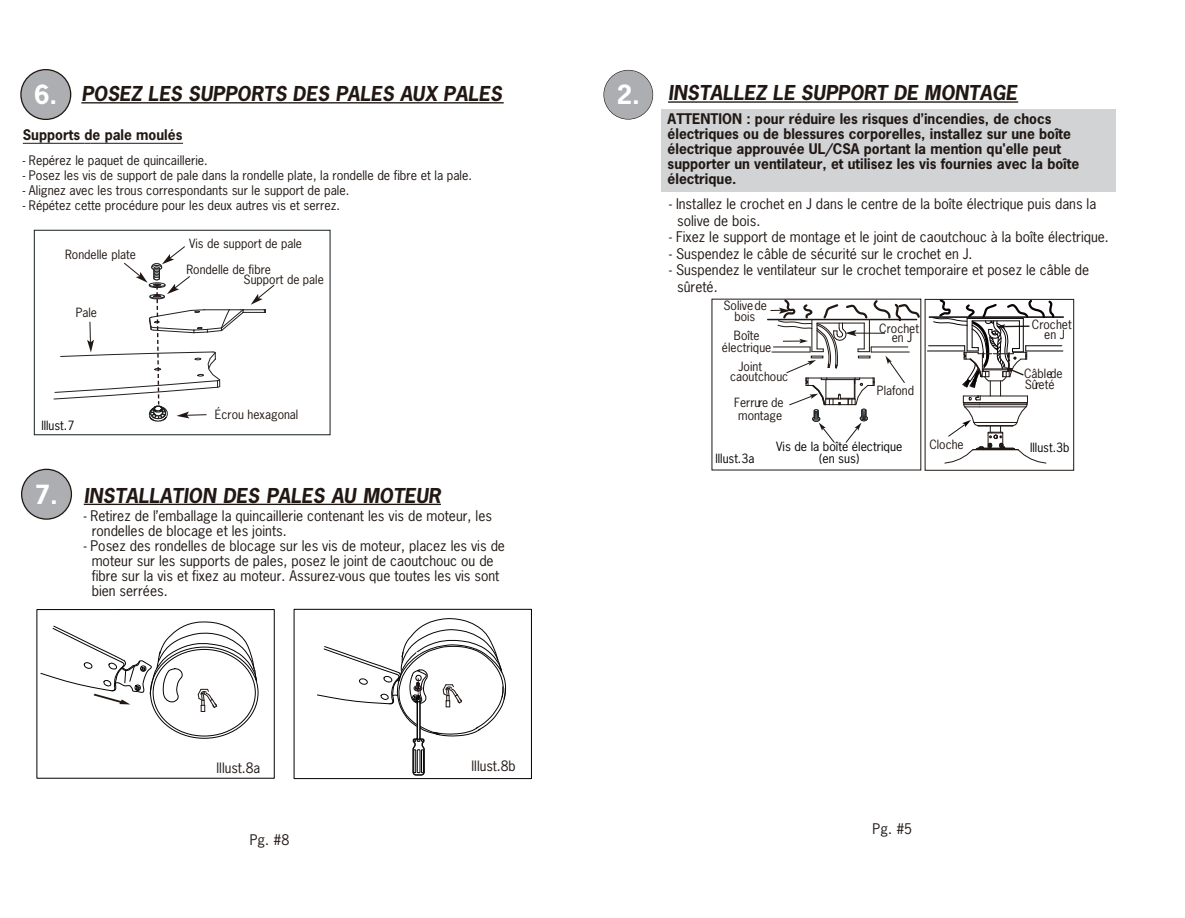
<style>
.page{position:relative;width:1185px;height:918px;background:#fff}
.page>*{position:absolute;margin:0;border:0;box-sizing:border-box;transform-origin:0 0}
.t1{font:700 24.9px "News Gothic";color:#fff}
.t2{font:italic 700 19.35px "News Gothic";color:#211814}
.t3{font:13.8px/15px "News Gothic";color:#211814}
.t4{font:700 13.8px/15px "News Gothic";color:#211814}
.t5{font:13.5px "News Gothic";color:#211814}
.t6{font:12.45px "News Gothic";color:#211814}
.t7{font:12px/11.4px "News Gothic";color:#211814}
.t8{font:12px/12px "News Gothic";color:#060304;text-align:center}
.t9{font:12px "News Gothic";color:#030303}
</style>
<div class="page">
<hr style="left:668px;top:101px;width:350px;height:2px;background:#211814">
<div style="left:604px;top:71px;width:48px;height:48px;background:#acaeb1;border-radius:50%"></div>
<div style="left:603px;top:70px;width:50px;height:50px;border:1px solid #211814;border-radius:50%"></div>
<div style="left:661px;top:109px;width:455px;height:82px;background:#d2d3d5"></div>
<hr style="left:81px;top:102px;width:423px;height:1px;background:#211814">
<hr style="left:23px;top:143px;width:62px;height:1px;background:#211814">
<svg style="left:85px;top:143px;width:19px;height:1px"></svg>
<hr style="left:104px;top:143px;width:79px;height:1px;background:#211814">
<hr style="left:84px;top:504px;width:357px;height:1px;background:#211814">
<div style="left:22px;top:70px;width:48px;height:49px;background:#acaeb1;border-radius:50%"></div>
<div style="left:20px;top:69px;width:51px;height:51px;border:1px solid #211814;border-radius:50%"></div>
<div style="left:22px;top:470px;width:49px;height:48px;background:#acaeb1;border-radius:50%"></div>
<div style="left:21px;top:469px;width:51px;height:51px;border:1px solid #211814;border-radius:50%"></div>
<div style="left:294px;top:609px;width:238px;height:170px;border:1px solid #000"></div>
<svg style="left:36px;top:609px;width:239px;height:170px"></svg>
<div style="left:925px;top:299px;width:149px;height:172px;border:1px solid #201814"></div>
<hr style="left:929px;top:316px;width:134px;height:2px;background:#070304">
<hr style="left:929px;top:345px;width:36px;height:1px;background:#070304">
<hr style="left:927px;top:351px;width:38px;height:1px;background:#070304">
<hr style="left:1026px;top:351px;width:37px;height:1px;background:#070304">
<hr style="left:1026px;top:345px;width:36px;height:1px;background:#070304">
<svg style="left:932px;top:298px;width:124px;height:166px"></svg>
<hr style="left:768px;top:319px;width:149px;height:1px;background:#201814">
<svg style="left:770px;top:298px;width:151px;height:146px"></svg>
<div style="left:34px;top:230px;width:296px;height:205px;border:1px solid #171f21"></div>
<svg style="left:53px;top:246px;width:222px;height:176px"></svg>
<svg style="left:317px;top:618px;width:189px;height:158px"></svg>
<h1 class="t1" style="left:34px;top:78px;width:25px">6.</h1>
<h2 class="t2" style="left:81px;top:81px;width:422px">POSEZ LES SUPPORTS DES PALES AUX PALES</h2>
<p class="t4" style="left:23px;top:127px;width:161px">Supports de pale moulés</p>
<p class="t6" style="left:23px;top:152px;width:187px">- Repérez le paquet de quincaillerie.</p>
<p class="t6" style="left:23px;top:167px;width:451px">- Posez les vis de support de pale dans la rondelle plate, la rondelle de fibre et la pale.</p>
<p class="t6" style="left:23px;top:182px;width:328px">- Alignez avec les trous correspondants sur le support de pale.</p>
<p class="t6" style="left:23px;top:197px;width:319px">- Répétez cette procédure pour les deux autres vis et serrez.</p>
<p class="t7" style="left:65px;top:249px;width:72px">Rondelle plate</p>
<p class="t7" style="left:76px;top:306px;width:23px">Pale</p>
<p class="t9" style="left:41px;top:418px;width:34px">lllust.7</p>
<p class="t7" style="left:186px;top:230px;width:117px;line-height:26.1px">Vis de support de pale<br>Rondelle de fibre</p>
<p class="t7" style="left:244px;top:273px;width:82px">Support de pale</p>
<p class="t7" style="left:215px;top:408px;width:85px">Écrou hexagonal</p>
<h1 class="t1" style="left:35px;top:478px;width:25px">7.</h1>
<h2 class="t2" style="left:84px;top:482px;width:359px">INSTALLATION DES PALES AU MOTEUR</h2>
<p class="t3" style="left:92px;top:508px;width:402px;text-indent:-8px">- Retirez de l’emballage la quincaillerie contenant les vis de moteur, les rondelles de blocage et les joints.</p>
<p class="t3" style="left:92px;top:538px;width:415px;text-indent:-8px">- Posez des rondelles de blocage sur les vis de moteur, placez les vis de moteur sur les supports de pales, posez le joint de caoutchouc ou de fibre sur la vis et fixez au moteur. Assurez-vous que toutes les vis sont bien serrées.</p>
<p class="t5" style="left:217px;top:759px;width:45px">lllust.8a</p>
<p class="t5" style="left:472px;top:757px;width:46px">lllust.8b</p>
<p class="t3" style="left:250px;top:832px;width:41px">Pg. #8</p>
<h1 class="t1" style="left:617px;top:78px;width:25px">2.</h1>
<h2 class="t2" style="left:668px;top:80px;width:350px">INSTALLEZ LE SUPPORT DE MONTAGE</h2>
<p class="t4" style="left:668px;top:111px;width:413px">ATTENTION : pour réduire les risques d’incendies, de chocs électriques ou de blessures corporelles, installez sur une boîte électrique approuvée UL/CSA portant la mention qu'elle peut supporter un ventilateur, et utilisez les vis fournies avec la boîte électrique.</p>
<p class="t3" style="left:677px;top:195px;width:421px;line-height:16.5px;text-indent:-8px">- Installez le crochet en J dans le centre de la boîte électrique puis dans la solive de bois.</p>
<p class="t3" style="left:669px;top:229px;width:441px">- Fixez le support de montage et le joint de caoutchouc à la boîte électrique.</p>
<p class="t3" style="left:669px;top:246px;width:305px">- Suspendez le câble de sécurité sur le crochet en J.</p>
<p class="t3" style="left:677px;top:261px;width:414px;line-height:16.5px;text-indent:-8px">- Suspendez le ventilateur sur le crochet temporaire et posez le câble de sûreté.</p>
<p class="t7" style="left:724px;top:299px;width:45px;text-align:center">Solivede bois</p>
<p class="t7" style="left:722px;top:329px;width:51px;line-height:12px;text-align:center">Boîte électrique</p>
<p class="t7" style="left:730px;top:361px;width:60px;line-height:10.2px;text-indent:9px">Joint caoutchouc</p>
<p class="t7" style="left:734px;top:396px;width:51px;line-height:13.2px;text-align:center">Ferrure de montage</p>
<p class="t7" style="left:879px;top:322px;width:41px">Crochet</p>
<p class="t7" style="left:892px;top:331px;width:22px">en J</p>
<p class="t7" style="left:877px;top:384px;width:39px">Plafond</p>
<p class="t9" style="left:715px;top:451px;width:40px">lllust.3a</p>
<p class="t8" style="left:776px;top:440px;width:128px">Vis de la boîte électrique (en sus)</p>
<p class="t7" style="left:929px;top:438px;width:36px">Cloche</p>
<p class="t7" style="left:1032px;top:318px;width:41px">Crochet</p>
<p class="t7" style="left:1044px;top:328px;width:22px">en J</p>
<p class="t7" style="left:1024px;top:367px;width:40px">Câblede<br>Sûreté</p>
<p class="t9" style="left:1030px;top:440px;width:41px">lllust.3b</p>
<p class="t3" style="left:873px;top:821px;width:41px">Pg. #5</p>
</div>
